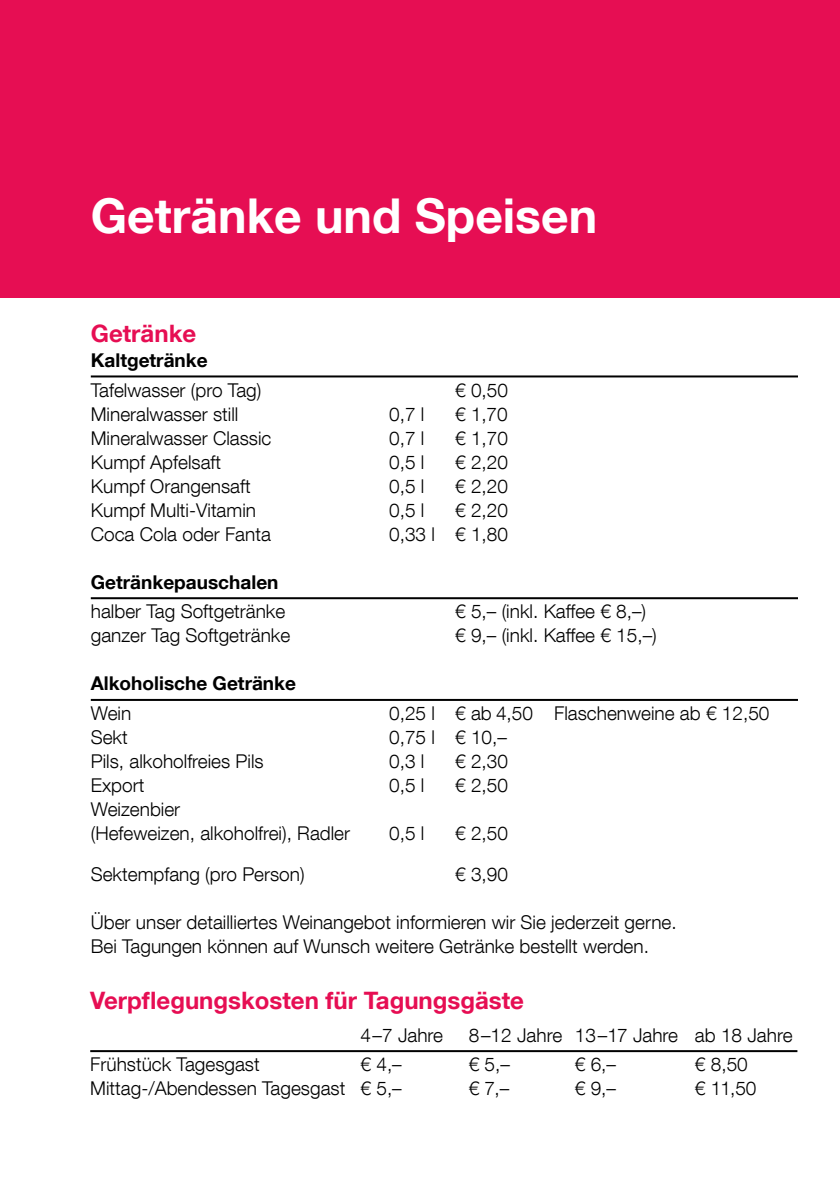
<style>
.page{position:relative;width:840px;height:1191px;background:#fff}
.page>*{position:absolute;margin:0;border:0;box-sizing:border-box;transform-origin:0 0}
.t1{font:700 48px "Helvetica Neue LT Com";color:#fff}
.t2{font:700 24px "Helvetica Neue LT Com";color:#e60e53}
.t3{font:300 19px/24px "Helvetica Neue LT Com";color:#000}
.t4{font:700 19px "Helvetica Neue LT Com";color:#000}
</style>
<div class="page">
<div style="left:0;top:0;width:839px;height:298px;background:#e60e53"></div>
<hr style="left:91px;top:375px;width:706px;height:2px;background:#000">
<hr style="left:91px;top:597px;width:706px;height:2px;background:#000">
<hr style="left:91px;top:699px;width:706px;height:2px;background:#000">
<hr style="left:90px;top:1050px;width:707px;height:2px;background:#000">
<h1 class="t1" style="left:91px;top:185px;width:507px">Getränke und Speisen</h1>
<p class="t2" style="left:91px;top:318px;width:107px">Getränke</p>
<p class="t4" style="left:91px;top:348px;width:118px">Kaltgetränke</p>
<p class="t3" style="left:91px;top:377px;width:172px">Tafelwasser (pro Tag)</p>
<p class="t3" style="left:455px;top:377px;width:54px">€ 0,50</p>
<p class="t3" style="left:91px;top:401px;width:149px">Mineralwasser still</p>
<p class="t3" style="left:389px;top:401px;width:37px">0,7 l</p>
<p class="t3" style="left:455px;top:401px;width:54px">€ 1,70</p>
<p class="t3" style="left:91px;top:425px;width:182px">Mineralwasser Classic</p>
<p class="t3" style="left:389px;top:425px;width:37px">0,7 l</p>
<p class="t3" style="left:455px;top:425px;width:54px">€ 1,70</p>
<p class="t3" style="left:91px;top:449px;width:132px">Kumpf Apfelsaft</p>
<p class="t3" style="left:389px;top:449px;width:37px">0,5 l</p>
<p class="t3" style="left:455px;top:449px;width:54px">€ 2,20</p>
<p class="t3" style="left:91px;top:473px;width:161px">Kumpf Orangensaft</p>
<p class="t3" style="left:389px;top:473px;width:37px">0,5 l</p>
<p class="t3" style="left:455px;top:473px;width:54px">€ 2,20</p>
<p class="t3" style="left:91px;top:497px;width:167px">Kumpf Multi-Vitamin</p>
<p class="t3" style="left:389px;top:497px;width:37px">0,5 l</p>
<p class="t3" style="left:455px;top:497px;width:54px">€ 2,20</p>
<p class="t3" style="left:91px;top:521px;width:181px">Coca Cola oder Fanta</p>
<p class="t3" style="left:389px;top:521px;width:120px">0,33 l € 1,80</p>
<p class="t4" style="left:91px;top:570px;width:189px">Getränkepauschalen</p>
<p class="t3" style="left:91px;top:599px;width:196px">halber Tag Softgetränke</p>
<p class="t3" style="left:455px;top:599px;width:192px">€ 5,– (inkl. Kaffee € 8,–)</p>
<p class="t3" style="left:91px;top:623px;width:201px">ganzer Tag Softgetränke</p>
<p class="t3" style="left:455px;top:623px;width:203px">€ 9,– (inkl. Kaffee € 15,–)</p>
<p class="t4" style="left:91px;top:671px;width:207px">Alkoholische Getränke</p>
<p class="t3" style="left:91px;top:701px;width:42px">Wein</p>
<p class="t3" style="left:389px;top:701px;width:381px">0,25 l € ab 4,50 Flaschenweine ab € 12,50</p>
<p class="t3" style="left:91px;top:725px;width:38px">Sekt</p>
<p class="t3" style="left:389px;top:725px;width:119px">0,75 l € 10,–</p>
<p class="t3" style="left:91px;top:749px;width:174px">Pils, alkoholfreies Pils</p>
<p class="t3" style="left:389px;top:749px;width:37px">0,3 l</p>
<p class="t3" style="left:455px;top:749px;width:54px">€ 2,30</p>
<p class="t3" style="left:91px;top:773px;width:55px">Export</p>
<p class="t3" style="left:389px;top:773px;width:37px">0,5 l</p>
<p class="t3" style="left:455px;top:773px;width:54px">€ 2,50</p>
<p class="t3" style="left:91px;top:797px;width:261px">Weizenbier<br>(Hefeweizen, alkoholfrei), Radler</p>
<p class="t3" style="left:389px;top:821px;width:37px">0,5 l</p>
<p class="t3" style="left:455px;top:821px;width:54px">€ 2,50</p>
<p class="t3" style="left:91px;top:862px;width:215px">Sektempfang (pro Person)</p>
<p class="t3" style="left:455px;top:862px;width:54px">€ 3,90</p>
<p class="t3" style="left:91px;top:910px;width:587px">Über unser detailliertes Weinangebot informieren wir Sie jederzeit gerne.<br>Bei Tagungen können auf Wunsch weitere Getränke bestellt werden.</p>
<p class="t2" style="left:90px;top:985px;width:435px">Verpflegungskosten für Tagungsgäste</p>
<p class="t3" style="left:360px;top:1022px;width:84px">4–7 Jahre</p>
<p class="t3" style="left:468px;top:1022px;width:325px">8–12 Jahre 13–17 Jahre ab 18 Jahre</p>
<p class="t3" style="left:90px;top:1052px;width:171px">Frühstück Tagesgast</p>
<p class="t3" style="left:360px;top:1052px;width:43px">€ 4,–</p>
<p class="t3" style="left:468px;top:1052px;width:43px">€ 5,–</p>
<p class="t3" style="left:574px;top:1052px;width:43px">€ 6,–</p>
<p class="t3" style="left:694px;top:1052px;width:54px">€ 8,50</p>
<p class="t3" style="left:90px;top:1076px;width:313px">Mittag-/Abendessen Tagesgast € 5,–</p>
<p class="t3" style="left:468px;top:1076px;width:42px">€ 7,–</p>
<p class="t3" style="left:574px;top:1076px;width:43px">€ 9,–</p>
<p class="t3" style="left:694px;top:1076px;width:63px">€ 11,50</p>
</div>
